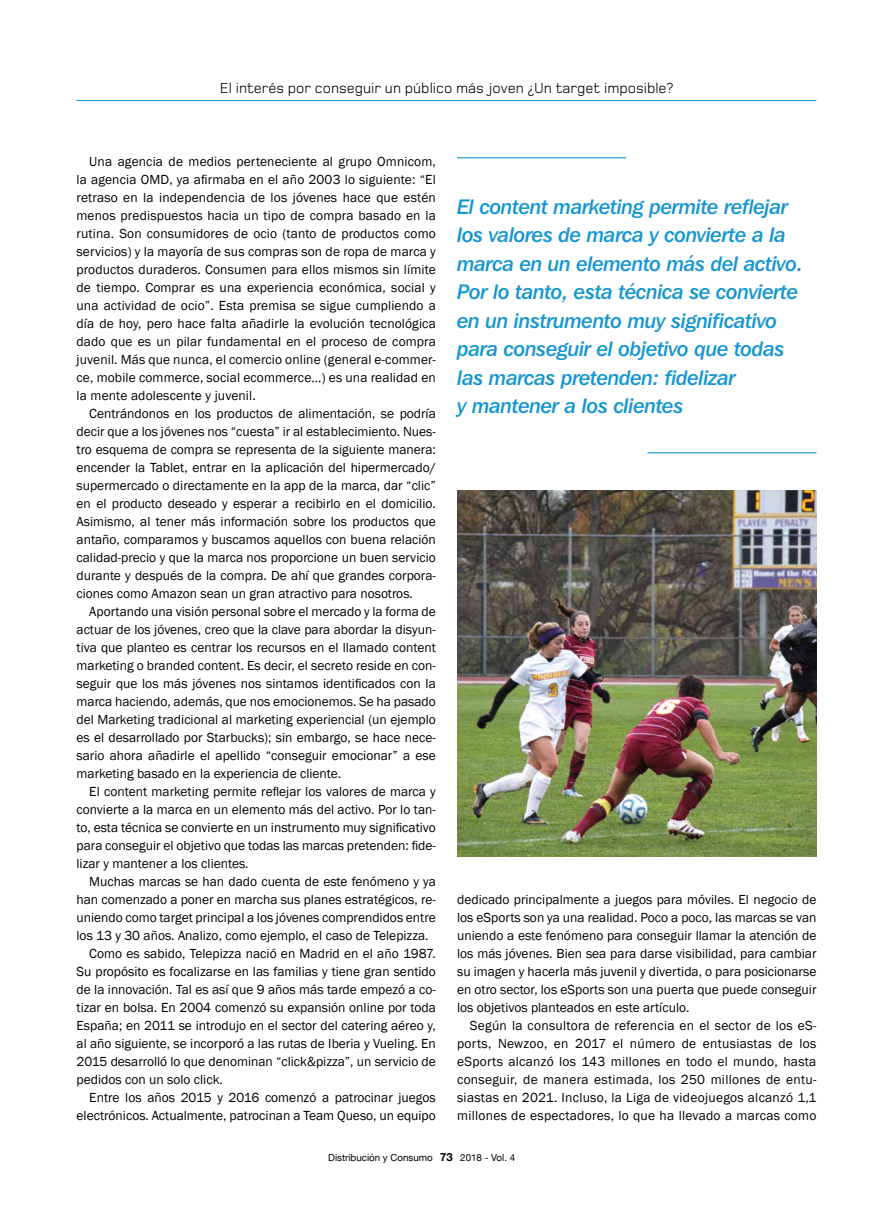
<style>
.page{position:relative;width:893px;height:1212px;background:#fff}
.page>*{position:absolute;margin:0;border:0;box-sizing:border-box;transform-origin:0 0}
.t1{font:21px/28.5px "Franklin Gothic IT Cby BT Med Ital";letter-spacing:-.02em;color:#1596d3}
.t2{font:15px "Foundry Monoline";color:#000}
.t3{font:13.5px/18px "Franklin Gothic";color:#000;text-align:justify}
.t4{font:9.75px "Helvetica Neue";color:#000}
.s1{font-weight:700;font-size:11.25px}
</style>
<div class="page">
<hr style="left:457px;top:157px;width:169px;height:1px;background:#1596d3">
<hr style="left:647px;top:452px;width:169px;height:1px;background:#1596d3">
<img style="left:457px;top:490px;width:359px;height:367px">
<hr style="left:77px;top:100px;width:739px;height:1px;background:#1596d3">
<p class="t2" style="left:220px;top:79px;width:455px">El interés por conseguir un público más joven ¿Un target imposible?</p>
<p class="t3" style="left:77px;top:153px;width:361px;text-indent:13px">Una agencia de medios perteneciente al grupo Omnicom, la agencia OMD, ya afirmaba en el año 2003 lo siguiente: “El retraso en la independencia de los jóvenes hace que estén menos predispuestos hacia un tipo de compra basado en la rutina. Son consumidores de ocio (tanto de productos como servicios) y la mayoría de sus compras son de ropa de marca y productos duraderos. Consumen para ellos mismos sin límite de tiempo. Comprar es una experiencia económica, social y una actividad de ocio”. Esta premisa se sigue cumpliendo a día de hoy, pero hace falta añadirle la evolución tecnológica dado que es un pilar fundamental en el proceso de compra juvenil. Más que nunca, el comercio online (general e-commer&shy;ce, mobile commerce, social ecommerce…) es una realidad en la mente adolescente y juvenil.</p>
<p class="t3" style="left:77px;top:405px;width:361px;text-indent:13px">Centrándonos en los productos de alimentación, se podría decir que a los jóvenes nos “cuesta” ir al establecimiento. Nues&shy;tro esquema de compra se representa de la siguiente manera: encender la Tablet, entrar en la aplicación del hipermercado/ supermercado o directamente en la app de la marca, dar “clic” en el producto deseado y esperar a recibirlo en el domicilio.<br>Asimismo, al tener más información sobre los productos que antaño, comparamos y buscamos aquellos con buena relación calidad-precio y que la marca nos proporcione un buen servicio durante y después de la compra. De ahí que grandes corpora&shy;ciones como Amazon sean un gran atractivo para nosotros.</p>
<p class="t3" style="left:77px;top:603px;width:361px;text-indent:13px">Aportando una visión personal sobre el mercado y la forma de actuar de los jóvenes, creo que la clave para abordar la disyun&shy;tiva que planteo es centrar los recursos en el llamado content marketing o branded content. Es decir, el secreto reside en con&shy;seguir que los más jóvenes nos sintamos identificados con la marca haciendo, además, que nos emocionemos. Se ha pasado del Marketing tradicional al marketing experiencial (un ejemplo es el desarrollado por Starbucks); sin embargo, se hace nece&shy;sario ahora añadirle el apellido “conseguir emocionar” a ese marketing basado en la experiencia de cliente.</p>
<p class="t3" style="left:77px;top:783px;width:361px;text-indent:13px">El content marketing permite reflejar los valores de marca y convierte a la marca en un elemento más del activo. Por lo tan&shy;to, esta técnica se convierte en un instrumento muy significativo para conseguir el objetivo que todas las marcas pretenden: fide&shy;lizar y mantener a los clientes.</p>
<p class="t3" style="left:89px;top:873px;width:348px">Muchas marcas se han dado cuenta de este fenómeno y ya</p>
<p class="t3" style="left:77px;top:891px;width:361px">han comenzado a poner en marcha sus planes estratégicos, re-</p>
<p class="t3" style="left:77px;top:909px;width:361px">uniendo como target principal a los jóvenes comprendidos entre</p>
<p class="t3" style="left:77px;top:927px;width:354px">los 13 y 30 años. Analizo, como ejemplo, el caso de Telepizza.</p>
<p class="t3" style="left:89px;top:945px;width:348px">Como es sabido, Telepizza nació en Madrid en el año 1987.</p>
<p class="t3" style="left:77px;top:963px;width:361px">Su propósito es focalizarse en las familias y tiene gran sentido</p>
<p class="t3" style="left:77px;top:981px;width:361px">de la innovación. Tal es así que 9 años más tarde empezó a co-</p>
<p class="t3" style="left:77px;top:999px;width:361px">tizar en bolsa. En 2004 comenzó su expansión online por toda</p>
<p class="t3" style="left:77px;top:1017px;width:361px">España; en 2011 se introdujo en el sector del catering aéreo y,</p>
<p class="t3" style="left:77px;top:1035px;width:361px">al año siguiente, se incorporó a las rutas de Iberia y Vueling. En</p>
<p class="t3" style="left:77px;top:1053px;width:361px">2015 desarrolló lo que denominan “click&amp;pizza”, un servicio de</p>
<p class="t3" style="left:77px;top:1071px;width:148px">pedidos con un solo click.</p>
<p class="t3" style="left:89px;top:1089px;width:348px">Entre los años 2015 y 2016 comenzó a patrocinar juegos</p>
<p class="t3" style="left:77px;top:1107px;width:361px">electrónicos. Actualmente, patrocinan a Team Queso, un equipo</p>
<p class="t1" style="left:457px;top:192px;width:347px">El content marketing permite reflejar los valores de marca y convierte a la marca en un elemento más del activo.<br>Por lo tanto, esta técnica se convierte en un instrumento muy significativo para conseguir el objetivo que todas las marcas pretenden: fidelizar<br>y mantener a los clientes</p>
<p class="t3" style="left:457px;top:891px;width:361px">dedicado principalmente a juegos para móviles. El negocio de los eSports son ya una realidad. Poco a poco, las marcas se van uniendo a este fenómeno para conseguir llamar la atención de los más jóvenes. Bien sea para darse visibilidad, para cambiar su imagen y hacerla más juvenil y divertida, o para posicionarse en otro sector, los eSports son una puerta que puede conseguir los objetivos planteados en este artículo.</p>
<p class="t3" style="left:457px;top:1017px;width:361px;text-indent:13px">Según la consultora de referencia en el sector de los eS&shy;ports, Newzoo, en 2017 el número de entusiastas de los eSports alcanzó los 143 millones en todo el mundo, hasta conseguir, de manera estimada, los 250 millones de entu&shy;siastas en 2021. Incluso, la Liga de videojuegos alcanzó 1,1 millones de espectadores, lo que ha llevado a marcas como</p>
<p class="t4" style="left:328px;top:1150px;width:188px">Distribución y Consumo <span class="s1">73</span> 2018 - Vol. 4</p>
</div>
